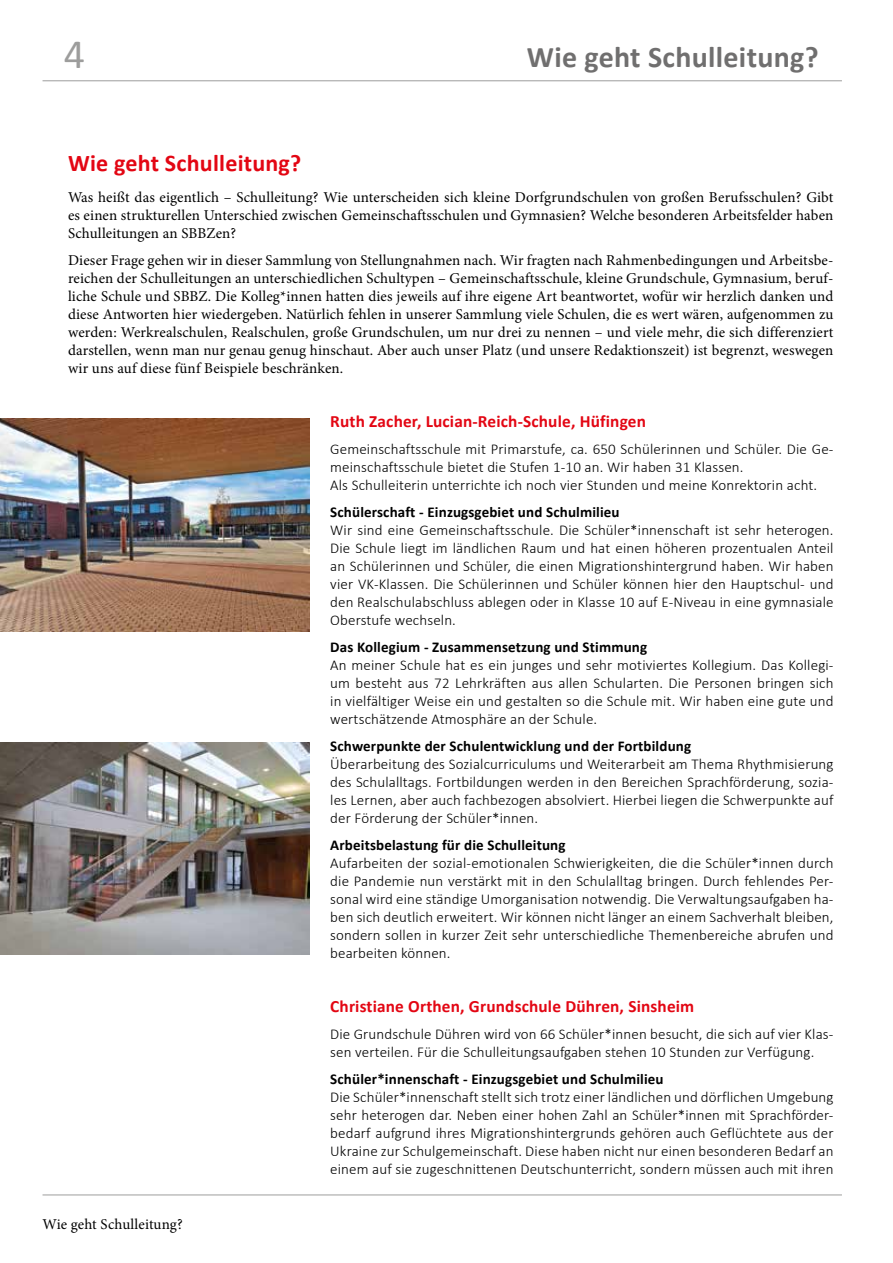
<style>
.page{position:relative;width:893px;height:1263px;background:#fff}
.page>*{position:absolute;margin:0;border:0;box-sizing:border-box;transform-origin:0 0}
.t1{font:42px "Calibri";color:#9d9d9c}
.t2{font:700 30px "Calibri";letter-spacing:.01em;color:#706f6f}
.t3{font:700 24px "Calibri";letter-spacing:.01em;color:#e30613}
.t4{font:700 17.25px "Calibri";letter-spacing:.01em;color:#e30613}
.t5{font:300 15px/18px "Calibri";letter-spacing:.01em;color:#000;text-align:justify}
.t6{font:15px/18px "Minion Pro";letter-spacing:.01em;color:#000;text-align:justify}
.t7{font:700 15px "Calibri";letter-spacing:.01em;color:#000}
</style>
<div class="page">
<hr style="left:43px;top:1194px;width:799px;height:1px;background:#9d9d9c">
<hr style="left:43px;top:80px;width:799px;height:1px;background:#9d9d9c">
<img style="left:0;top:742px;width:309px;height:213px">
<img style="left:0;top:419px;width:309px;height:212px">
<h1 class="t1" style="left:64px;top:27px;width:23px">4</h1>
<h3 class="t3" style="left:68px;top:148px;width:235px">Wie geht Schulleitung?</h3>
<h2 class="t2" style="left:527px;top:38px;width:293px">Wie geht Schulleitung?</h2>
<p class="t6" style="left:68px;top:188px;width:767px">Was heißt das eigentlich – Schulleitung? Wie unterscheiden sich kleine Dorfgrundschulen von großen Berufsschulen? Gibt es einen strukturellen Unterschied zwischen Gemeinschaftsschulen und Gymnasien? Welche besonderen Arbeitsfelder haben Schulleitungen an SBBZen?</p>
<p class="t6" style="left:68px;top:251px;width:767px">Dieser Frage gehen wir in dieser Sammlung von Stellungnahmen nach. Wir fragten nach Rahmenbedingungen und Arbeitsbe&shy;reichen der Schulleitungen an unterschiedlichen Schultypen – Gemeinschaftsschule, kleine Grundschule, Gymnasium, beruf&shy;liche Schule und SBBZ. Die Kolleg*innen hatten dies jeweils auf ihre eigene Art beantwortet, wofür wir herzlich danken und diese Antworten hier wiedergeben. Natürlich fehlen in unserer Sammlung viele Schulen, die es wert wären, aufgenommen zu werden: Werkrealschulen, Realschulen, große Grundschulen, um nur drei zu nennen – und viele mehr, die sich differenziert darstellen, wenn man nur genau genug hinschaut. Aber auch unser Platz (und unsere Redaktionszeit) ist begrenzt, weswegen wir uns auf diese fünf Beispiele beschränken.</p>
<p class="t4" style="left:330px;top:410px;width:317px">Ruth Zacher, Lucian-Reich-Schule, Hüfingen</p>
<p class="t5" style="left:330px;top:439px;width:505px;text-align:left">Gemeinschaftsschule mit Primarstufe, ca. 650 Schülerinnen und Schüler. Die Ge&shy;meinschaftsschule bietet die Stufen 1-10 an. Wir haben 31 Klassen.<br>Als Schulleiterin unterrichte ich noch vier Stunden und meine Konrektorin acht.</p>
<p class="t7" style="left:330px;top:502px;width:291px">Schülerschaft - Einzugsgebiet und Schulmilieu</p>
<p class="t5" style="left:330px;top:520px;width:505px">Wir sind eine Gemeinschaftsschule. Die Schüler*innenschaft ist sehr heterogen.<br>Die Schule liegt im ländlichen Raum und hat einen höheren prozentualen Anteil an Schülerinnen und Schüler, die einen Migrationshintergrund haben. Wir haben vier VK-Klassen. Die Schülerinnen und Schüler können hier den Hauptschul- und den Realschulabschluss ablegen oder in Klasse 10 auf E-Niveau in eine gymnasiale Oberstufe wechseln.</p>
<p class="t7" style="left:330px;top:637px;width:318px">Das Kollegium - Zusammensetzung und Stimmung</p>
<p class="t5" style="left:330px;top:655px;width:505px">An meiner Schule hat es ein junges und sehr motiviertes Kollegium. Das Kollegi&shy;um besteht aus 72 Lehrkräften aus allen Schularten. Die Personen bringen sich in vielfältiger Weise ein und gestalten so die Schule mit. Wir haben eine gute und wertschätzende Atmosphäre an der Schule.</p>
<p class="t7" style="left:330px;top:736px;width:362px">Schwerpunkte der Schulentwicklung und der Fortbildung</p>
<p class="t5" style="left:330px;top:754px;width:505px">Überarbeitung des Sozialcurriculums und Weiterarbeit am Thema Rhythmisierung des Schulalltags. Fortbildungen werden in den Bereichen Sprachförderung, sozia&shy;les Lernen, aber auch fachbezogen absolviert. Hierbei liegen die Schwerpunkte auf der Förderung der Schüler*innen.</p>
<p class="t7" style="left:330px;top:835px;width:237px">Arbeitsbelastung für die Schulleitung</p>
<p class="t5" style="left:330px;top:853px;width:505px">Aufarbeiten der sozial-emotionalen Schwierigkeiten, die die Schüler*innen durch die Pandemie nun verstärkt mit in den Schulalltag bringen. Durch fehlendes Per&shy;sonal wird eine ständige Umorganisation notwendig. Die Verwaltungsaufgaben ha&shy;ben sich deutlich erweitert. Wir können nicht länger an einem Sachverhalt bleiben, sondern sollen in kurzer Zeit sehr unterschiedliche Themenbereiche abrufen und bearbeiten können.</p>
<p class="t6" style="left:43px;top:1215px;width:142px">Wie geht Schulleitung?</p>
<p class="t4" style="left:330px;top:995px;width:366px">Christiane Orthen, Grundschule Dühren, Sinsheim</p>
<p class="t5" style="left:330px;top:1024px;width:505px">Die Grundschule Dühren wird von 66 Schüler*innen besucht, die sich auf vier Klas&shy;sen verteilen. Für die Schulleitungsaufgaben stehen 10 Stunden zur Verfügung.</p>
<p class="t7" style="left:330px;top:1069px;width:335px">Schüler*innenschaft - Einzugsgebiet und Schulmilieu</p>
<p class="t5" style="left:330px;top:1087px;width:505px">Die Schüler*innenschaft stellt sich trotz einer ländlichen und dörflichen Umgebung sehr heterogen dar. Neben einer hohen Zahl an Schüler*innen mit Sprachförder&shy;bedarf aufgrund ihres Migrationshintergrunds gehören auch Geflüchtete aus der Ukraine zur Schulgemeinschaft. Diese haben nicht nur einen besonderen Bedarf an einem auf sie zugeschnittenen Deutschunterricht, sondern müssen auch mit ihren</p>
</div>
